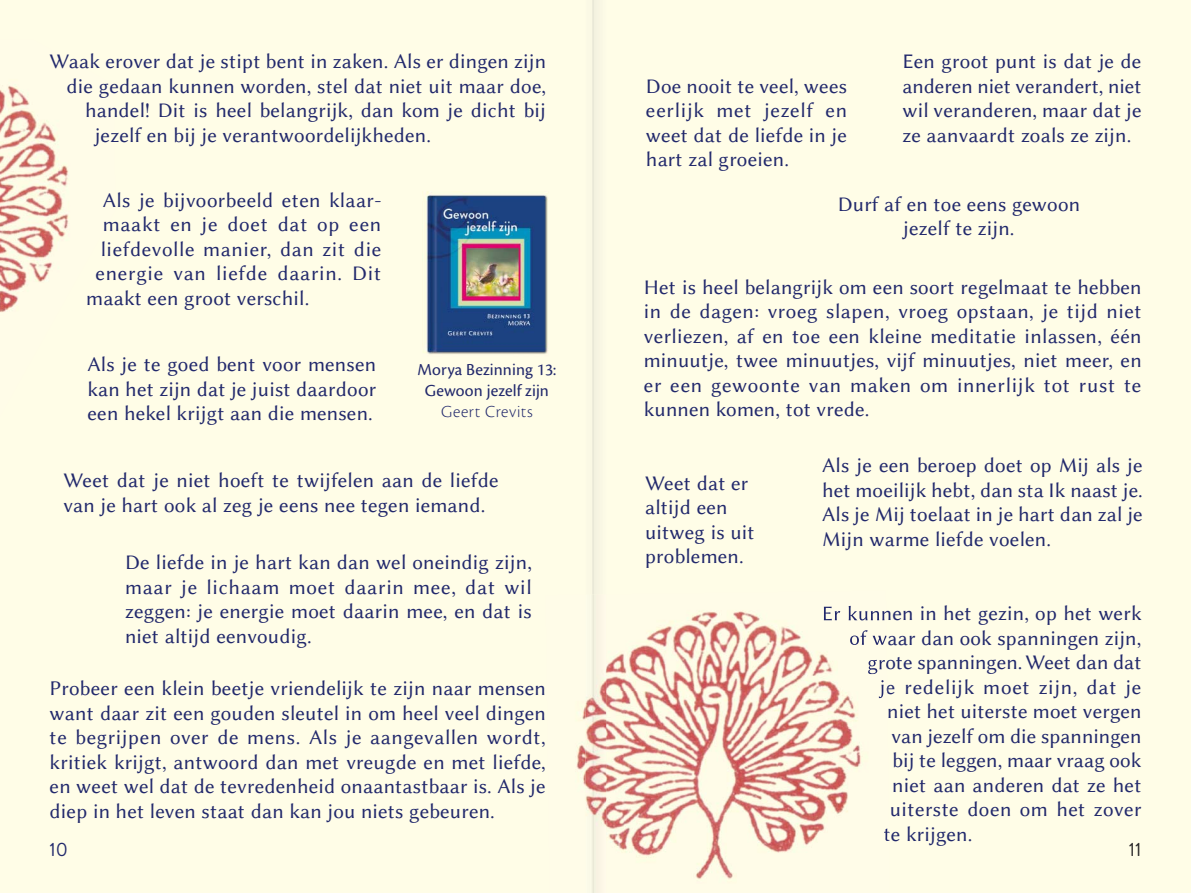
<style>
.page{position:relative;width:1191px;height:893px;background:#fffde7}
.page>*{position:absolute;margin:0;border:0;box-sizing:border-box;transform-origin:0 0}
.t1{font:21px/24.5px "Linux Biolinum G";letter-spacing:.01em;color:#22296c;text-align:justify}
.t2{font:21px "Linux Biolinum G";letter-spacing:.035em;color:#22296c}
.t3{font:21px "Linux Biolinum G";letter-spacing:.03em;color:#22296c}
.t4{font:19.25px "Brandon Grotesque";color:#22296c}
.t5{font:19.25px "Brandon Grotesque";color:#272526}
.t6{font:17.5px/21px "Cronos Pro";letter-spacing:.005em;color:#22296c;text-align:center}
.t7{font:17.5px "Cronos Pro Lt Subh";letter-spacing:.04em;color:#22296c}
</style>
<div class="page">
<img style="left:425px;top:192px;width:123px;height:162px">
<img style="left:0;top:85px;width:69px;height:227px">
<hr style="left:592px;top:0;width:4px;height:590px;background:#f0eedc">
<img style="left:576px;top:590px;width:314px;height:303px">
<img style="left:823px;top:606px;width:63px;height:14px">
<img style="left:850px;top:630px;width:36px;height:15px">
<img style="left:868px;top:659px;width:19px;height:15px">
<img style="left:878px;top:679px;width:9px;height:19px">
<img style="left:884px;top:826px;width:5px;height:15px">
<p class="t1" style="left:50px;top:49px;width:498px">Waak erover dat je stipt bent in zaken. Als er dingen zijn</p>
<p class="t1" style="left:67px;top:74px;width:481px">die gedaan kunnen worden, stel dat niet uit maar doe,</p>
<p class="t1" style="left:85px;top:98px;width:462px">handel! Dit is heel belangrijk, dan kom je dicht bij</p>
<p class="t1" style="left:95px;top:123px;width:338px">jezelf en bij je verantwoordelijkheden.</p>
<p class="t1" style="left:103px;top:188px;width:280px">Als je bijvoorbeeld eten klaar -</p>
<p class="t2" style="left:103px;top:212px;width:280px">maakt en je doet dat op een</p>
<p class="t3" style="left:101px;top:237px;width:282px">liefdevolle manier, dan zit die</p>
<p class="t2" style="left:96px;top:261px;width:287px">energie van liefde daarin. Dit</p>
<p class="t1" style="left:86px;top:286px;width:224px">maakt een groot verschil.</p>
<p class="t1" style="left:87px;top:352px;width:290px">Als je te goed bent voor mensen kan het zijn dat je juist daardoor een hekel krijgt aan die mensen.</p>
<p class="t6" style="left:417px;top:361px;width:140px">Morya Bezinning 13:<br>Gewoon jezelf zijn</p>
<p class="t7" style="left:441px;top:401px;width:93px">Geert Crevits</p>
<p class="t1" style="left:646px;top:74px;width:203px">Doe nooit te veel, wees eerlijk met jezelf en weet dat de liefde in je hart zal groeien.</p>
<p class="t1" style="left:902px;top:49px;width:241px">Een groot punt is dat je de anderen niet verandert, niet wil veranderen, maar dat je ze aanvaardt zoals ze zijn.</p>
<p class="t1" style="left:837px;top:192px;width:244px;text-align:center">Durf af en toe eens gewoon jezelf te zijn.</p>
<p class="t1" style="left:644px;top:275px;width:499px">Het is heel belangrijk om een soort regelmaat te hebben in de dagen: vroeg slapen, vroeg opstaan, je tijd niet verliezen, af en toe een kleine meditatie inlassen, één minuutje, twee minuutjes, vijf minuutjes, niet meer, en er een gewoonte van maken om innerlijk tot rust te kunnen komen, tot vrede.</p>
<p class="t1" style="left:822px;top:453px;width:322px">Als je een beroep doet op Mij als je het moeilijk hebt, dan sta Ik naast je.<br>Als je Mij toelaat in je hart dan zal je Mijn warme liefde voelen.</p>
<p class="t1" style="left:63px;top:468px;width:437px">Weet dat je niet hoeft te twijfelen aan de liefde van je hart ook al zeg je eens nee tegen iemand.</p>
<p class="t1" style="left:645px;top:470px;width:111px;text-align:left">Weet dat er altijd een uitweg is uit problemen.</p>
<p class="t1" style="left:125px;top:550px;width:408px">De liefde in je hart kan dan wel oneindig zijn, maar je lichaam moet daarin mee, dat wil zeggen: je energie moet daarin mee, en dat is niet altijd eenvoudig.</p>
<p class="t1" style="left:821px;top:601px;width:321px">Er kunnen in het gezin, op het werk</p>
<p class="t1" style="left:849px;top:626px;width:294px">of waar dan ook spanningen zijn,</p>
<p class="t1" style="left:867px;top:650px;width:276px">grote spanningen. Weet dan dat</p>
<p class="t2" style="left:879px;top:675px;width:263px">je redelijk moet zijn, dat je</p>
<p class="t1" style="left:887px;top:699px;width:256px">niet het uiterste moet vergen</p>
<p class="t1" style="left:891px;top:724px;width:251px">van jezelf om die spanningen</p>
<p class="t1" style="left:892px;top:748px;width:250px">bij te leggen, maar vraag ook</p>
<p class="t1" style="left:892px;top:773px;width:251px">niet aan anderen dat ze het</p>
<p class="t1" style="left:889px;top:797px;width:253px">uiterste doen om het zover</p>
<p class="t1" style="left:883px;top:822px;width:90px">te krijgen.</p>
<p class="t1" style="left:50px;top:676px;width:498px">Probeer een klein beetje vriendelijk te zijn naar mensen want daar zit een gouden sleutel in om heel veel dingen te begrijpen over de mens. Als je aangevallen wordt, kritiek krijgt, antwoord dan met vreugde en met liefde, en weet wel dat de tevredenheid onaantastbaar is. Als je diep in het leven staat dan kan jou niets gebeuren.</p>
<p class="t4" style="left:50px;top:838px;width:20px">10</p>
<p class="t5" style="left:1128px;top:838px;width:14px">11</p>
</div>
